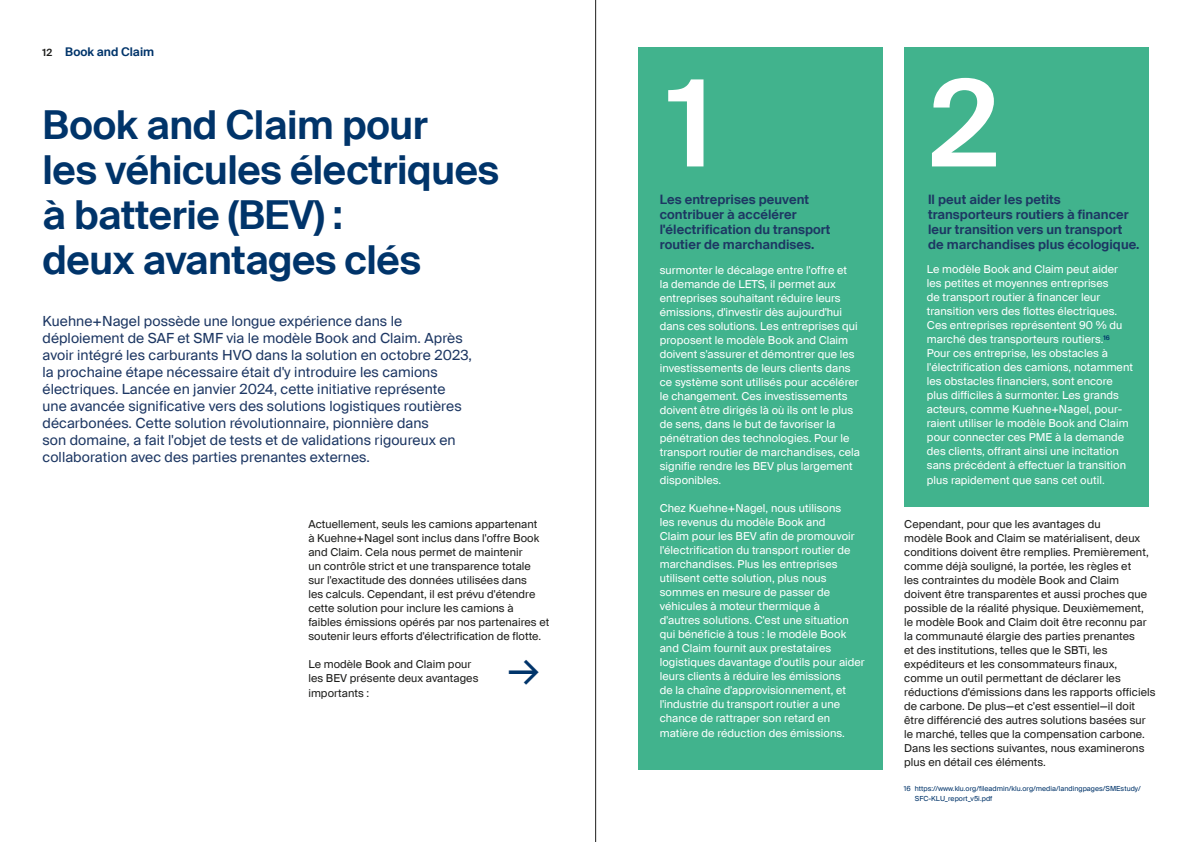
<style>
.page{position:relative;width:1191px;height:842px;background:#fff}
.page>*{position:absolute;margin:0;border:0;box-sizing:border-box;transform-origin:0 0}
.t1{font:600 120px "Suisse Intl";color:#fff}
.t2{font:600 40px/45px "Suisse Intl";letter-spacing:-.01em;color:#00346a}
.t3{font:40px "Suisse Intl";color:#00346a}
.t4{font:14px/17px "Suisse Intl";letter-spacing:.005em;color:#1d3763}
.t5{font:600 13px/15px "Suisse Intl";letter-spacing:.005em;color:#1d3763}
.t6{font:600 12px "Suisse Intl";color:#00346a}
.t7{font:11px/14px "Suisse Intl";letter-spacing:.005em;color:#fff}
.t8{font:11px/14px "Suisse Intl";letter-spacing:.005em;color:#1d1d1b}
.t9{font:7px/10px "Suisse Intl";letter-spacing:.005em;color:#00346a}
.s1{font-size:10px;color:#1d1d1b}
</style>
<div class="page">
<div style="left:638px;top:47px;width:244px;height:723px;background:#41b38d"></div>
<div style="left:904px;top:47px;width:244px;height:459px;background:#41b38d"></div>
<hr style="left:595px;top:0;width:1px;height:842px;background:#1d1d1b">
<p class="t6" style="left:43px;top:44px;width:113px"><span class="s1">12</span> Book and Claim</p>
<h2 class="t2" style="left:43px;top:102px;width:458px">Book and Claim pour<br>les véhicules électriques à batterie (BEV) :<br>deux avantages clés</h2>
<p class="t4" style="left:43px;top:312px;width:431px">Kuehne+Nagel possède une longue expérience dans le déploiement de SAF et SMF via le modèle Book and Claim. Après avoir intégré les carburants HVO dans la solution en octobre 2023, la prochaine étape nécessaire était d'y introduire les camions électriques. Lancée en janvier 2024, cette initiative représente une avancée significative vers des solutions logistiques routières décarbonées. Cette solution révolutionnaire, pionnière dans<br>son domaine, a fait l'objet de tests et de validations rigoureux en collaboration avec des parties prenantes externes.</p>
<p class="t8" style="left:308px;top:517px;width:242px">Actuellement, seuls les camions appartenant<br>à Kuehne+Nagel sont inclus dans l'offre Book and Claim. Cela nous permet de maintenir<br>un contrôle strict et une transparence totale sur l'exactitude des données utilisées dans<br>les calculs. Cependant, il est prévu d'étendre cette solution pour inclure les camions à faibles émissions opérés par nos partenaires et soutenir leurs efforts d'électrification de flotte.</p>
<p class="t8" style="left:308px;top:657px;width:172px">Le modèle Book and Claim pour les BEV présente deux avantages</p>
<p class="t8" style="left:308px;top:686px;width:62px">importants :</p>
<h2 class="t3" style="left:507px;top:646px;width:34px">→</h2>
<h1 class="t1" style="left:668px;top:55px;width:46px">1</h1>
<h1 class="t1" style="left:929px;top:55px;width:71px">2</h1>
<p class="t5" style="left:660px;top:192px;width:172px">Les entreprises peuvent contribuer à accélérer l'électrification du transport routier de marchandises.</p>
<p class="t7" style="left:660px;top:263px;width:202px">surmonter le décalage entre l'offre et<br>la demande de LETS, il permet aux entreprises souhaitant réduire leurs émissions, d'investir dès aujourd'hui dans ces solutions. Les entreprises qui proposent le modèle Book and Claim doivent s'assurer et démontrer que les investissements de leurs clients dans ce système sont utilisés pour accélérer le changement. Ces investissements doivent être dirigés là où ils ont le plus de sens, dans le but de favoriser la pénétration des technologies. Pour le transport routier de marchandises, cela signifie rendre les BEV plus largement disponibles.</p>
<p class="t7" style="left:660px;top:501px;width:207px">Chez Kuehne+Nagel, nous utilisons<br>les revenus du modèle Book and<br>Claim pour les BEV afin de promouvoir l'électrification du transport routier de marchandises. Plus les entreprises utilisent cette solution, plus nous sommes en mesure de passer de véhicules à moteur thermique à<br>d'autres solutions. C'est une situation qui bénéficie à tous : le modèle Book and Claim fournit aux prestataires logistiques davantage d'outils pour aider leurs clients à réduire les émissions<br>de la chaîne d'approvisionnement, et l'industrie du transport routier a une chance de rattraper son retard en</p>
<p class="t7" style="left:660px;top:726px;width:187px">matière de réduction des émissions.</p>
<p class="t5" style="left:928px;top:192px;width:213px">Il peut aider les petits transporteurs routiers à financer leur transition vers un transport de marchandises plus écologique.</p>
<p class="t7" style="left:927px;top:262px;width:208px">Le modèle Book and Claim peut aider les petites et moyennes entreprises<br>de transport routier à financer leur transition vers des flottes électriques.<br>Ces entreprises représentent 90 % du marché des transporteurs routiers.<sup>16<br></sup>Pour ces entreprise, les obstacles à l'électrification des camions, notamment les obstacles financiers, sont encore plus difficiles à surmonter. Les grands acteurs, comme Kuehne+Nagel, pour&shy;raient utiliser le modèle Book and Claim pour connecter ces PME à la demande des clients, offrant ainsi une incitation sans précédent à effectuer la transition</p>
<p class="t7" style="left:927px;top:473px;width:179px">plus rapidement que sans cet outil.</p>
<p class="t8" style="left:904px;top:517px;width:253px">Cependant, pour que les avantages du<br>modèle Book and Claim se matérialisent, deux conditions doivent être remplies. Premièrement, comme déjà souligné, la portée, les règles et<br>les contraintes du modèle Book and Claim doivent être transparentes et aussi proches que possible de la réalité physique. Deuxièmement, le modèle Book and Claim doit être reconnu par la communauté élargie des parties prenantes<br>et des institutions, telles que le SBTi, les expéditeurs et les consommateurs finaux, comme un outil permettant de déclarer les réductions d'émissions dans les rapports officiels de carbone. De plus—et c'est essentiel—il doit être différencié des autres solutions basées sur le marché, telles que la compensation carbone.<br>Dans les sections suivantes, nous examinerons plus en détail ces éléments.</p>
<p class="t9" style="left:915px;top:783px;width:227px;text-indent:-11px">16 https://www.klu.org/fileadmin/klu.org/media/landingpages/SMEstudy/<br>SFC-KLU_report_v5i.pdf</p>
</div>
